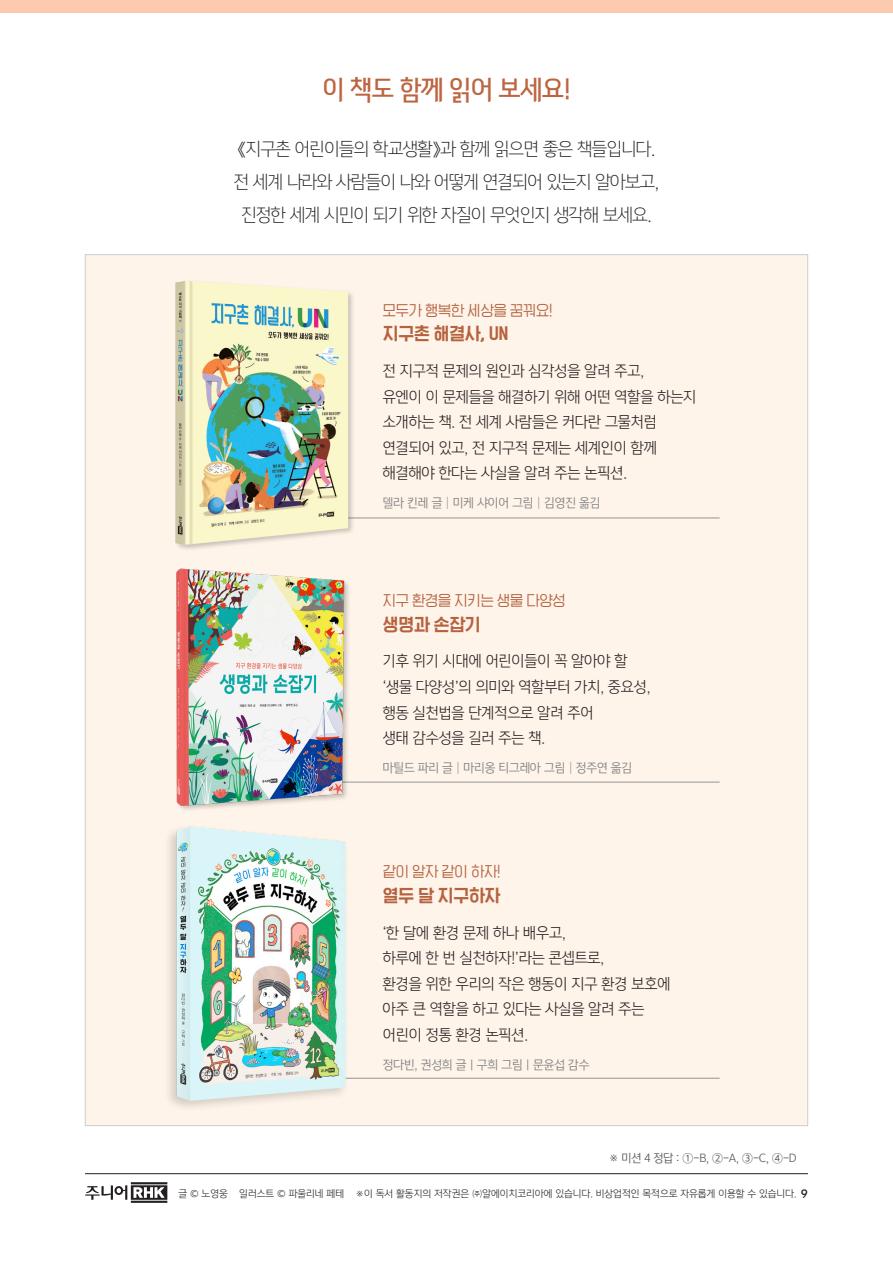
<style>
.page{position:relative;width:893px;height:1263px;background:#fff}
.page>*{position:absolute;margin:0;border:0;box-sizing:border-box;transform-origin:0 0}
.t1{font:27px "YDV Black Fit 77";letter-spacing:-.02em;color:#bd6440}
.t2{font:18px "Yoon Gothic Pro 720";letter-spacing:-.025em;color:#231f20;scale:.96 1}
.t3{font:18px "HGG Gothicssi P80 g";letter-spacing:-.005em;color:#b5623f}
.t4{font:15px "Yoon Gothic Pro 730";letter-spacing:-.01em;color:#231f20}
.t5{font:15px "HGG Gothicssi P40 g";letter-spacing:-.005em;color:#b5623f}
.t6{font:12px "Yoon Gothic Pro 740";letter-spacing:-.01em;color:#808285}
.t7{font:11.25px "Yoon Gothic Pro 740";color:#57585a}
.t8{font:9.75px "Yoon Gothic Pro 730";color:#231f20}
.s1{font-family:"Futura BT";font-weight:500;font-size:12px}
</style>
<div class="page">
<svg style="left:85px;top:1182px;width:82px;height:21px"></svg>
<hr style="left:85px;top:1173px;width:723px;height:1px;background:#231f20">
<div style="left:85px;top:254px;width:723px;height:872px;background:#fef4e9"></div>
<hr style="left:335px;top:518px;width:385px;height:1px;background:#939598">
<hr style="left:335px;top:782px;width:385px;height:1px;background:#939598">
<hr style="left:335px;top:1078px;width:385px;height:1px;background:#939598">
<img style="left:176px;top:568px;width:188px;height:242px">
<img style="left:159px;top:254px;width:212px;height:295px">
<div style="left:0;top:0;width:893px;height:13px;background:#fccaae"></div>
<div style="left:164px;top:823px;width:185px;height:290px;background:#231f20;opacity:.19"></div>
<img style="left:173px;top:826px;width:173px;height:275px">
<p class="t1" style="left:322px;top:74px;width:250px">이 책도 함께 읽어 보세요!</p>
<p class="t2" style="left:238px;top:138px;width:437px">《지구촌 어린이들의 학교생활》과 함께 읽으면 좋은 책들입니다.</p>
<p class="t2" style="left:234px;top:171px;width:444px">전 세계 나라와 사람들이 나와 어떻게 연결되어 있는지 알아보고,</p>
<p class="t2" style="left:241px;top:204px;width:429px">진정한 세계 시민이 되기 위한 자질이 무엇인지 생각해 보세요.</p>
<p class="t5" style="left:383px;top:302px;width:171px">모두가 행복한 세상을 꿈꿔요!</p>
<p class="t3" style="left:383px;top:324px;width:127px">지구촌 해결사, UN</p>
<p class="t4" style="left:383px;top:362px;width:263px">전 지구적 문제의 원인과 심각성을 알려 주고,</p>
<p class="t4" style="left:383px;top:387px;width:315px">유엔이 이 문제들을 해결하기 위해 어떤 역할을 하는지</p>
<p class="t4" style="left:383px;top:413px;width:276px">소개하는 책. 전 세계 사람들은 커다란 그물처럼</p>
<p class="t4" style="left:383px;top:438px;width:276px">연결되어 있고, 전 지구적 문제는 세계인이 함께</p>
<p class="t4" style="left:383px;top:464px;width:246px">해결해야 한다는 사실을 알려 주는 논픽션.</p>
<p class="t6" style="left:383px;top:495px;width:219px">델라 킨레 글│미케 샤이어 그림│김영진 옮김</p>
<p class="t5" style="left:383px;top:593px;width:184px">지구 환경을 지키는 생물 다양성</p>
<p class="t3" style="left:383px;top:614px;width:99px">생명과 손잡기</p>
<p class="t4" style="left:383px;top:652px;width:246px">기후 위기 시대에 어린이들이 꼭 알아야 할</p>
<p class="t4" style="left:383px;top:677px;width:269px">‘생물 다양성’의 의미와 역할부터 가치, 중요성,</p>
<p class="t4" style="left:383px;top:703px;width:212px">행동 실천법을 단계적으로 알려 주어</p>
<p class="t4" style="left:383px;top:728px;width:164px">생태 감수성을 길러 주는 책.</p>
<p class="t6" style="left:383px;top:760px;width:251px">마틸드 파리 글│마리옹 티그레아 그림│정주연 옮김</p>
<p class="t5" style="left:383px;top:864px;width:119px">같이 알자 같이 하자!</p>
<p class="t3" style="left:383px;top:885px;width:119px">열두 달 지구하자</p>
<p class="t4" style="left:383px;top:923px;width:184px">‘한 달에 환경 문제 하나 배우고,</p>
<p class="t4" style="left:383px;top:949px;width:223px">하루에 한 번 실천하자!’라는 콘셉트로,</p>
<p class="t4" style="left:383px;top:974px;width:289px">환경을 위한 우리의 작은 행동이 지구 환경 보호에</p>
<p class="t4" style="left:383px;top:1000px;width:263px">아주 큰 역할을 하고 있다는 사실을 알려 주는</p>
<p class="t4" style="left:383px;top:1025px;width:147px">어린이 정통 환경 논픽션.</p>
<p class="t6" style="left:383px;top:1057px;width:208px">정다빈, 권성희 글｜구희 그림｜문윤섭 감수</p>
<p class="t7" style="left:609px;top:1151px;width:189px">※ 미션 4 정답 : ①-B, ②-A, ③-C, ④-D</p>
<p class="t8" style="left:179px;top:1187px;width:631px">글 © 노영웅 일러스트 © 파울리네 페테 ※이 독서 활동지의 저작권은 ㈜알에이치코리아에 있습니다. 비상업적인 목적으로 자유롭게 이용할 수 있습니다. <span class="s1">9</span></p>
</div>
